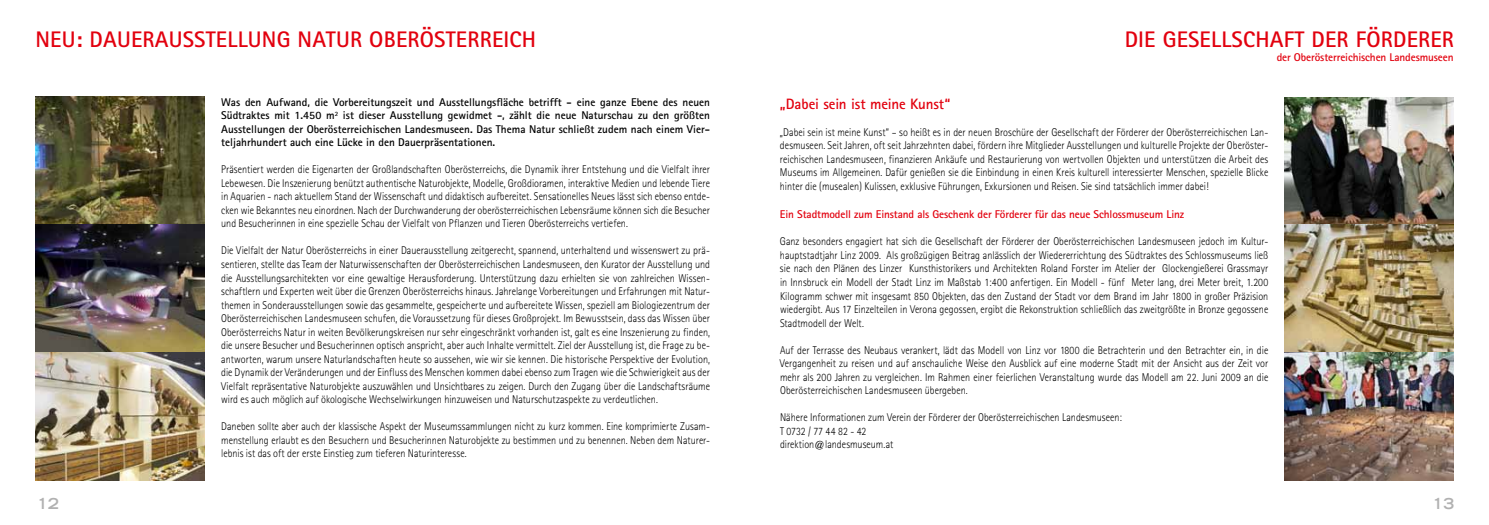
<style>
.page{position:relative;width:1489px;height:525px;background:#fff}
.page>*{position:absolute;margin:0;border:0;box-sizing:border-box;transform-origin:0 0}
.t1{font:700 22.5px "Rotis Sans Serif";letter-spacing:.01em;color:#e2000e}
.t2{font:700 15px "Rotis Sans Serif";letter-spacing:-.01em;color:#e2000e}
.t3{font:700 expanded 15px "Trade Gothic LH";color:#b1b1b1}
.t4{font:300 11.25px/13.5px "Rotis Sans Serif";letter-spacing:.005em;color:#000;text-align:justify;scale:.9 1}
.t5{font:700 11.25px/13.5px "Rotis Sans Serif";color:#000;text-align:justify}
.t6{font:700 11.25px "Rotis Sans Serif";letter-spacing:-.01em;color:#e2000e}
</style>
<div class="page">
<img style="left:1284px;top:97px;width:169px;height:383px">
<img style="left:35px;top:97px;width:169px;height:382px">
<h1 class="t1" style="left:35px;top:25px;width:502px">NEU: DAUERAUSSTELLUNG NATUR OBERÖSTERREICH</h1>
<p class="t5" style="left:221px;top:95px;width:490px">Was den Aufwand, die Vorbereitungszeit und Ausstellungsfläche betrifft - eine ganze Ebene des neuen Südtraktes mit 1.450 m<sup>2</sup> ist dieser Ausstellung gewidmet -, zählt die neue Naturschau zu den größten Ausstellungen der Oberösterreichischen Landesmuseen. Das Thema Natur schließt zudem nach einem Vier&shy;teljahrhundert auch eine Lücke in den Dauerpräsentationen.</p>
<p class="t4" style="left:221px;top:163px;width:544px">Präsentiert werden die Eigenarten der Großlandschaften Oberösterreichs, die Dynamik ihrer Entstehung und die Vielfalt ihrer Lebewesen. Die Inszenierung benützt authentische Naturobjekte, Modelle, Großdioramen, interaktive Medien und lebende Tiere in Aquarien - nach aktuellem Stand der Wissenschaft und didaktisch aufbereitet. Sensationelles Neues lässt sich ebenso entde&shy;cken wie Bekanntes neu einordnen. Nach der Durchwanderung der oberösterreichischen Lebensräume können sich die Besucher und Besucherinnen in eine spezielle Schau der Vielfalt von Pflanzen und Tieren Oberösterreichs vertiefen.</p>
<p class="t4" style="left:221px;top:244px;width:544px">Die Vielfalt der Natur Oberösterreichs in einer Dauerausstellung zeitgerecht, spannend, unterhaltend und wissenswert zu prä&shy;sentieren, stellte das Team der Naturwissenschaften der Oberösterreichischen Landesmuseen, den Kurator der Ausstellung und die Ausstellungsarchitekten vor eine gewaltige Herausforderung. Unterstützung dazu erhielten sie von zahlreichen Wissen&shy;schaftlern und Experten weit über die Grenzen Oberösterreichs hinaus. Jahrelange Vorbereitungen und Erfahrungen mit Natur&shy;themen in Sonderausstellungen sowie das gesammelte, gespeicherte und aufbereitete Wissen, speziell am Biologiezentrum der Oberösterreichischen Landesmuseen schufen, die Voraussetzung für dieses Großprojekt. Im Bewusstsein, dass das Wissen über Oberösterreichs Natur in weiten Bevölkerungskreisen nur sehr eingeschränkt vorhanden ist, galt es eine Inszenierung zu finden, die unsere Besucher und Besucherinnen optisch anspricht, aber auch Inhalte vermittelt. Ziel der Ausstellung ist, die Frage zu be&shy;antworten, warum unsere Naturlandschaften heute so aussehen, wie wir sie kennen. Die historische Perspektive der Evolution, die Dynamik der Veränderungen und der Einfluss des Menschen kommen dabei ebenso zum Tragen wie die Schwierigkeit aus der Vielfalt repräsentative Naturobjekte auszuwählen und Unsichtbares zu zeigen. Durch den Zugang über die Landschaftsräume wird es auch möglich auf ökologische Wechselwirkungen hinzuweisen und Naturschutzaspekte zu verdeutlichen.</p>
<p class="t4" style="left:221px;top:419px;width:544px">Daneben sollte aber auch der klassische Aspekt der Museumssammlungen nicht zu kurz kommen. Eine komprimierte Zusam&shy;menstellung erlaubt es den Besuchern und Besucherinnen Naturobjekte zu bestimmen und zu benennen. Neben dem Naturer&shy;lebnis ist das oft der erste Einstieg zum tieferen Naturinteresse.</p>
<h1 class="t1" style="left:1124px;top:25px;width:331px">DIE GESELLSCHAFT DER FÖRDERER</h1>
<p class="t6" style="left:1276px;top:50px;width:178px">der Oberösterreichischen Landesmuseen</p>
<h2 class="t2" style="left:780px;top:94px;width:172px">„Dabei sein ist meine Kunst“</h2>
<p class="t4" style="left:780px;top:125px;width:544px">„Dabei sein ist meine Kunst“ – so heißt es in der neuen Broschüre der Gesellschaft der Förderer der Oberösterreichischen Lan&shy;desmuseen. Seit Jahren, oft seit Jahrzehnten dabei, fördern ihre Mitglieder Ausstellungen und kulturelle Projekte der Oberöster&shy;reichischen Landesmuseen, finanzieren Ankäufe und Restaurierung von wertvollen Objekten und unterstützen die Arbeit des Museums im Allgemeinen. Dafür genießen sie die Einbindung in einen Kreis kulturell interessierter Menschen, spezielle Blicke hinter die (musealen) Kulissen, exklusive Führungen, Exkursionen und Reisen. Sie sind tatsächlich immer dabei!</p>
<p class="t6" style="left:780px;top:207px;width:406px">Ein Stadtmodell zum Einstand als Geschenk der Förderer für das neue Schlossmuseum Linz</p>
<p class="t4" style="left:780px;top:235px;width:544px">Ganz besonders engagiert hat sich die Gesellschaft der Förderer der Oberösterreichischen Landesmuseen jedoch im Kultur&shy;hauptstadtjahr Linz 2009. Als großzügigen Beitrag anlässlich der Wiedererrichtung des Südtraktes des Schlossmuseums ließ sie nach den Plänen des Linzer Kunsthistorikers und Architekten Roland Forster im Atelier der Glockengießerei Grassmayr in Innsbruck ein Modell der Stadt Linz im Maßstab 1:400 anfertigen. Ein Modell - fünf Meter lang, drei Meter breit, 1.200<br>Kilogramm schwer mit insgesamt 850 Objekten, das den Zustand der Stadt vor dem Brand im Jahr 1800 in großer Präzision wiedergibt. Aus 17 Einzelteilen in Verona gegossen, ergibt die Rekonstruktion schließlich das zweitgrößte in Bronze gegossene Stadtmodell der Welt.</p>
<p class="t4" style="left:780px;top:343px;width:544px">Auf der Terrasse des Neubaus verankert, lädt das Modell von Linz vor 1800 die Betrachterin und den Betrachter ein, in die Vergangenheit zu reisen und auf anschauliche Weise den Ausblick auf eine moderne Stadt mit der Ansicht aus der Zeit vor mehr als 200 Jahren zu vergleichen. Im Rahmen einer feierlichen Veranstaltung wurde das Modell am 22. Juni 2009 an die Oberösterreichischen Landesmuseen übergeben.</p>
<p class="t4" style="left:780px;top:410px;width:381px;text-align:left">Nähere Informationen zum Verein der Förderer der Oberösterreichischen Landesmuseen:<br>T0732/774482-42<br>direktion@landesmuseum.at</p>
<h2 class="t3" style="left:37px;top:493px;width:23px">12</h2>
<h2 class="t3" style="left:1432px;top:493px;width:23px">13</h2>
</div>
